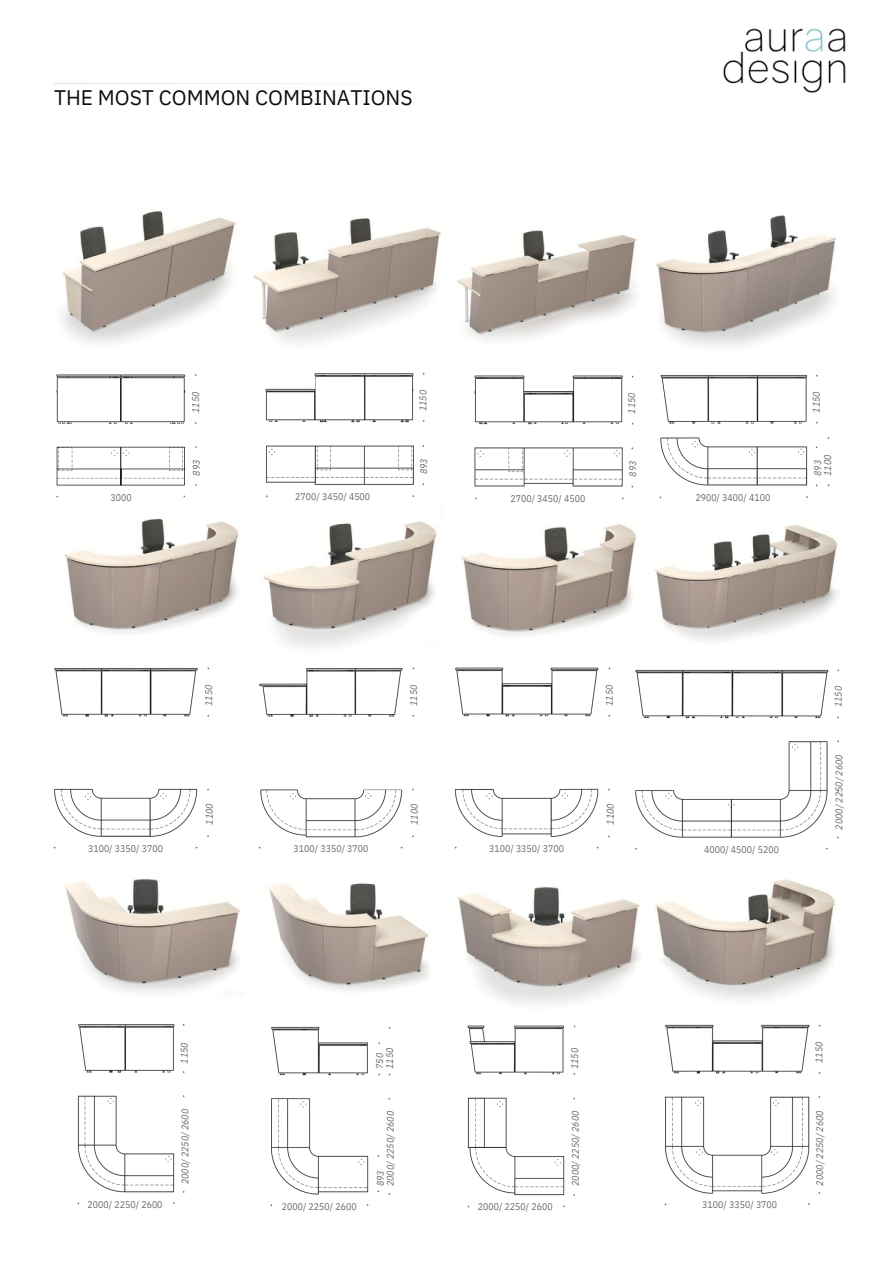
<style>
.page{position:relative;width:894px;height:1264px;background:#fff}
.page>*{position:absolute;margin:0;border:0;box-sizing:border-box;transform-origin:0 0}
.t1{font:21px "IBM Plex Sans";color:#090f10}
.t2{font:9.75px "IBM Plex Sans Cond";letter-spacing:.005em;color:#6d6e70}
.t3{font:italic 9.75px/10.2px "IBM Plex Sans Cond";letter-spacing:.005em;color:#6d6e70}
</style>
<div class="page">
<img style="left:77px;top:1023px;width:108px;height:182px">
<img style="left:56px;top:374px;width:141px;height:50px">
<svg style="left:57px;top:447px;width:128px;height:38px"></svg>
<img style="left:53px;top:667px;width:157px;height:182px">
<img style="left:270px;top:1026px;width:121px;height:181px">
<img style="left:265px;top:372px;width:160px;height:126px">
<img style="left:467px;top:1025px;width:109px;height:183px">
<img style="left:454px;top:667px;width:157px;height:182px">
<img style="left:474px;top:375px;width:160px;height:125px">
<img style="left:664px;top:1024px;width:157px;height:182px">
<img style="left:659px;top:374px;width:171px;height:125px">
<img style="left:635px;top:669px;width:204px;height:181px">
<img style="left:61px;top:211px;width:175px;height:133px">
<img style="left:253px;top:218px;width:188px;height:126px">
<img style="left:457px;top:230px;width:180px;height:111px">
<img style="left:656px;top:215px;width:181px;height:132px">
<img style="left:64px;top:518px;width:175px;height:116px">
<img style="left:264px;top:521px;width:173px;height:127px">
<img style="left:461px;top:524px;width:175px;height:112px">
<img style="left:654px;top:524px;width:185px;height:117px">
<img style="left:64px;top:879px;width:176px;height:114px">
<img style="left:268px;top:883px;width:161px;height:108px">
<img style="left:457px;top:887px;width:183px;height:119px">
<img style="left:655px;top:879px;width:180px;height:122px">
<img style="left:258px;top:667px;width:157px;height:182px">
<img style="left:723px;top:28px;width:122px;height:65px">
<p class="t1" style="left:54px;top:83px;width:360px">THE MOST COMMON COMBINATIONS</p>
<p class="t2" style="left:110px;top:491px;width:23px">3000</p>
<p class="t3" style="left:190px;top:413px;width:23px;rotate:-90deg">1150</p>
<p class="t3" style="left:191px;top:476px;width:17px;rotate:-90deg">893</p>
<p class="t2" style="left:88px;top:842px;width:76px">3100/ 3350/ 3700</p>
<p class="t3" style="left:203px;top:706px;width:23px;rotate:-90deg">1150</p>
<p class="t3" style="left:204px;top:824px;width:23px;rotate:-90deg">1100</p>
<p class="t2" style="left:295px;top:490px;width:76px">2700/ 3450/ 4500</p>
<p class="t3" style="left:417px;top:411px;width:23px;rotate:-90deg">1150</p>
<p class="t3" style="left:418px;top:474px;width:17px;rotate:-90deg">893</p>
<p class="t3" style="left:626px;top:413px;width:23px;rotate:-90deg">1150</p>
<p class="t3" style="left:627px;top:476px;width:17px;rotate:-90deg">893</p>
<p class="t2" style="left:510px;top:492px;width:76px">2700/ 3450/ 4500</p>
<p class="t2" style="left:695px;top:491px;width:76px">2900/ 3400/ 4100</p>
<p class="t3" style="left:810px;top:412px;width:23px;rotate:-90deg">1150</p>
<p class="t3" style="left:812px;top:476px;width:23px;rotate:-90deg">893<br>1100</p>
<p class="t2" style="left:293px;top:842px;width:76px">3100/ 3350/ 3700</p>
<p class="t3" style="left:408px;top:706px;width:23px;rotate:-90deg">1150</p>
<p class="t3" style="left:409px;top:825px;width:23px;rotate:-90deg">1100</p>
<p class="t2" style="left:489px;top:842px;width:76px">3100/ 3350/ 3700</p>
<p class="t3" style="left:604px;top:706px;width:23px;rotate:-90deg">1150</p>
<p class="t3" style="left:604px;top:824px;width:23px;rotate:-90deg">1100</p>
<p class="t2" style="left:703px;top:843px;width:76px">4000/ 4500/ 5200</p>
<p class="t3" style="left:832px;top:707px;width:23px;rotate:-90deg">1150</p>
<p class="t3" style="left:833px;top:829px;width:77px;rotate:-90deg">2000/2250/2600</p>
<p class="t2" style="left:88px;top:1197px;width:76px">2000/ 2250/ 2600</p>
<p class="t3" style="left:179px;top:1063px;width:23px;rotate:-90deg">1150</p>
<p class="t3" style="left:180px;top:1184px;width:77px;rotate:-90deg">2000/2250/2600</p>
<p class="t2" style="left:282px;top:1199px;width:76px">2000/ 2250/ 2600</p>
<p class="t3" style="left:374px;top:1069px;width:23px;rotate:-90deg">750<br>1150</p>
<p class="t3" style="left:375px;top:1186px;width:77px;rotate:-90deg">893<br>2000/2250/2600</p>
<p class="t2" style="left:477px;top:1199px;width:76px">2000/ 2250/ 2600</p>
<p class="t3" style="left:569px;top:1069px;width:23px;rotate:-90deg">1150</p>
<p class="t3" style="left:569px;top:1185px;width:77px;rotate:-90deg">2000/2250/2600</p>
<p class="t2" style="left:702px;top:1198px;width:76px">3100/ 3350/ 3700</p>
<p class="t3" style="left:813px;top:1062px;width:23px;rotate:-90deg">1150</p>
<p class="t3" style="left:814px;top:1185px;width:77px;rotate:-90deg">2000/2250/2600</p>
</div>
